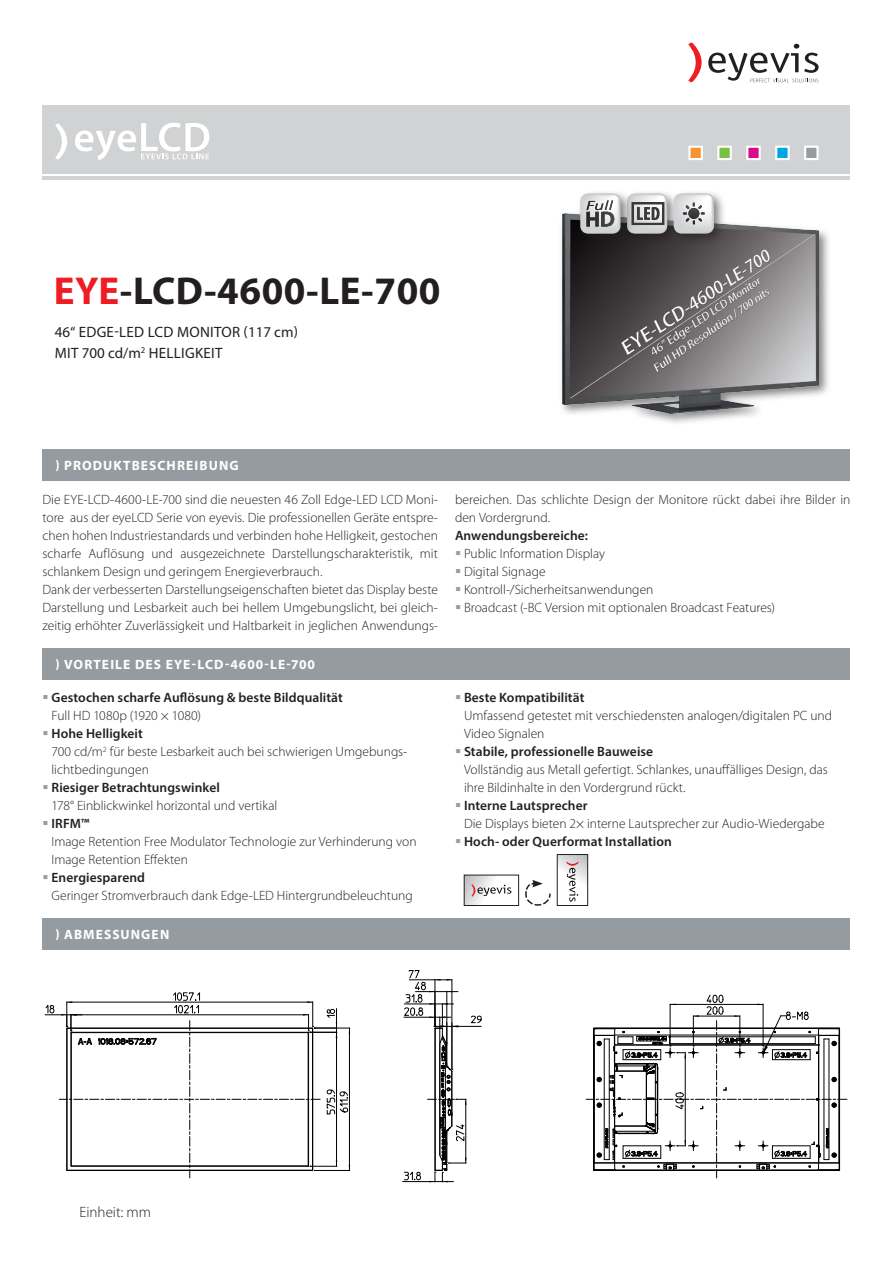
<style>
.page{position:relative;width:893px;height:1263px;background:#fff}
.page>*{position:absolute;margin:0;border:0;box-sizing:border-box;transform-origin:0 0}
.t1{font:700 39px "Myriad Pro";letter-spacing:.015em;color:#231f20}
.t2{font:15px "Myriad Pro";letter-spacing:.02em;color:#231f20}
.t3{font:300 15px "Myriad Pro";color:#231f20}
.t4{font:300 13.5px/18px "Myriad Pro";color:#231f20}
.t5{font:600 13.5px/18px "Myriad Pro";letter-spacing:.005em;color:#231f20}
.t6{font:700 13.5px "Myriad Pro";letter-spacing:.08em;color:#fff}
.s1{color:#ee1d23}
.s2{font-weight:300}
.s3{font-weight:600}
</style>
<div class="page">
<hr style="left:43px;top:177px;width:807px;height:3px;background:#d1d2d4">
<div style="left:43px;top:105px;width:807px;height:68px;background:#d1d2d4"></div>
<div style="left:688px;top:146px;width:15px;height:14px;background:#f79332;border:2px solid #fff"></div>
<div style="left:717px;top:146px;width:15px;height:14px;background:#79c142;border:2px solid #fff"></div>
<div style="left:746px;top:146px;width:15px;height:14px;background:#d70c8c;border:2px solid #fff"></div>
<div style="left:775px;top:146px;width:15px;height:14px;background:#00a6e4;border:2px solid #fff"></div>
<div style="left:804px;top:146px;width:15px;height:14px;background:#959ca1;border:2px solid #fff"></div>
<div style="left:43px;top:449px;width:807px;height:31px;background:#959ca1"></div>
<div style="left:43px;top:648px;width:807px;height:31px;background:#959ca1"></div>
<div style="left:43px;top:918px;width:807px;height:31px;background:#959ca1"></div>
<svg style="left:466px;top:877px;width:46px;height:27px"></svg>
<svg style="left:471px;top:884px;width:40px;height:12px"></svg>
<div style="left:464px;top:875px;width:55px;height:31px;border:1px solid #231f20"></div>
<svg style="left:525px;top:880px;width:26px;height:26px"></svg>
<svg style="left:559px;top:856px;width:27px;height:27px"></svg>
<svg style="left:566px;top:862px;width:13px;height:40px"></svg>
<div style="left:557px;top:854px;width:31px;height:52px;border:1px solid #231f20"></div>
<svg style="left:75px;top:123px;width:134px;height:37px"></svg>
<svg style="left:55px;top:123px;width:12px;height:37px"></svg>
<svg style="left:708px;top:44px;width:111px;height:38px"></svg>
<svg style="left:688px;top:42px;width:14px;height:40px"></svg>
<hr style="left:403px;top:1181px;width:50px;height:1px;background:#000">
<hr style="left:45px;top:1014px;width:37px;height:1px;background:#000">
<svg style="left:46px;top:992px;width:304px;height:186px"></svg>
<svg style="left:586px;top:995px;width:261px;height:183px"></svg>
<svg style="left:404px;top:970px;width:77px;height:212px"></svg>
<div style="left:558px;top:210px;width:273px;height:216px;background:#231f20;opacity:.55"></div>
<img style="left:562px;top:214px;width:257px;height:200px">
<div style="left:624px;top:190px;width:56px;height:56px;background:#231f20;opacity:.55"></div>
<svg style="left:633px;top:193px;width:34px;height:41px"></svg>
<div style="left:577px;top:190px;width:56px;height:56px;background:#231f20;opacity:.55"></div>
<svg style="left:580px;top:193px;width:40px;height:41px"></svg>
<div style="left:670px;top:190px;width:56px;height:56px;background:#231f20;opacity:.55"></div>
<svg style="left:674px;top:193px;width:40px;height:41px"></svg>
<p class="t1" style="left:54px;top:266px;width:388px"><span class="s1">EYE</span>-LCD-4600-LE-700</p>
<p class="t2" style="left:55px;top:322px;width:245px">46“ EDGE-LED LCD MONITOR (117 cm)</p>
<p class="t2" style="left:55px;top:343px;width:169px">MIT 700 cd/m<sup>2</sup> HELLIGKEIT</p>
<p class="t6" style="left:55px;top:456px;width:185px">) PRODUKTBESCHREIBUNG</p>
<p class="t4" style="left:43px;top:490px;width:397px;text-align:justify">Die EYE-LCD-4600-LE-700 sind die neuesten 46 Zoll Edge-LED LCD Moni&shy;tore aus der eyeLCD Serie von eyevis. Die professionellen Geräte entspre&shy;chen hohen Industriestandards und verbinden hohe Helligkeit, gestochen scharfe Auflösung und ausgezeichnete Darstellungscharakteristik, mit schlankem Design und geringem Energieverbrauch.</p>
<p class="t4" style="left:43px;top:580px;width:397px;text-align:justify">Dank der verbesserten Darstellungseigenschaften bietet das Display beste Darstellung und Lesbarkeit auch bei hellem Umgebungslicht, bei gleich&shy;zeitig erhöhter Zuverlässigkeit und Haltbarkeit in jeglichen Anwendungs-</p>
<p class="t6" style="left:55px;top:655px;width:261px">) VORTEILE DES EYE-LCD-4600-LE-700</p>
<p class="t5" style="left:52px;top:688px;width:293px">Gestochen scharfe Auflösung &amp; beste Bildqualität<br><span class="s2">Full HD 1080p (1920 × 1080)</span></p>
<p class="t4" style="left:52px;top:724px;width:356px"><span class="s3">Hohe Helligkeit<br></span>700 cd/m<sup>2</sup> für beste Lesbarkeit auch bei schwierigen Umgebungs&shy;lichtbedingungen</p>
<p class="t4" style="left:52px;top:778px;width:227px"><span class="s3">Riesiger Betrachtungswinkel<br></span>178° Einblickwinkel horizontal und vertikal</p>
<p class="t4" style="left:52px;top:814px;width:367px"><span class="s3">IRFM™<br></span>Image Retention Free Modulator Technologie zur Verhinderung von<br>Image Retention Effekten</p>
<p class="t4" style="left:52px;top:868px;width:363px"><span class="s3">Energiesparend<br></span>Geringer Stromverbrauch dank Edge-LED Hintergrundbeleuchtung</p>
<p class="t6" style="left:55px;top:925px;width:115px">) ABMESSUNGEN</p>
<p class="t4" style="left:455px;top:490px;width:397px">bereichen. Das schlichte Design der Monitore rückt dabei ihre Bilder in den Vordergrund.</p>
<p class="t5" style="left:455px;top:526px;width:134px">Anwendungsbereiche:</p>
<p class="t4" style="left:464px;top:544px;width:143px">Public Information Display</p>
<p class="t4" style="left:464px;top:562px;width:83px">Digital Signage</p>
<p class="t4" style="left:464px;top:580px;width:191px">Kontroll-/Sicherheitsanwendungen</p>
<p class="t4" style="left:464px;top:598px;width:313px">Broadcast (-BC Version mit optionalen Broadcast Features)</p>
<p class="t4" style="left:464px;top:688px;width:370px"><span class="s3">Beste Kompatibilität<br></span>Umfassend getestet mit verschiedensten analogen/digitalen PC und<br>Video Signalen</p>
<p class="t4" style="left:464px;top:742px;width:365px"><span class="s3">Stabile, professionelle Bauweise<br></span>Vollständig aus Metall gefertigt. Schlankes, unauffälliges Design, das ihre Bildinhalte in den Vordergrund rückt.</p>
<p class="t4" style="left:464px;top:796px;width:362px"><span class="s3">Interne Lautsprecher<br></span>Die Displays bieten 2× interne Lautsprecher zur Audio-Wiedergabe</p>
<p class="t5" style="left:464px;top:832px;width:209px">Hoch- oder Querformat Installation</p>
<p class="t3" style="left:79px;top:1203px;width:73px">Einheit: mm</p>
</div>
